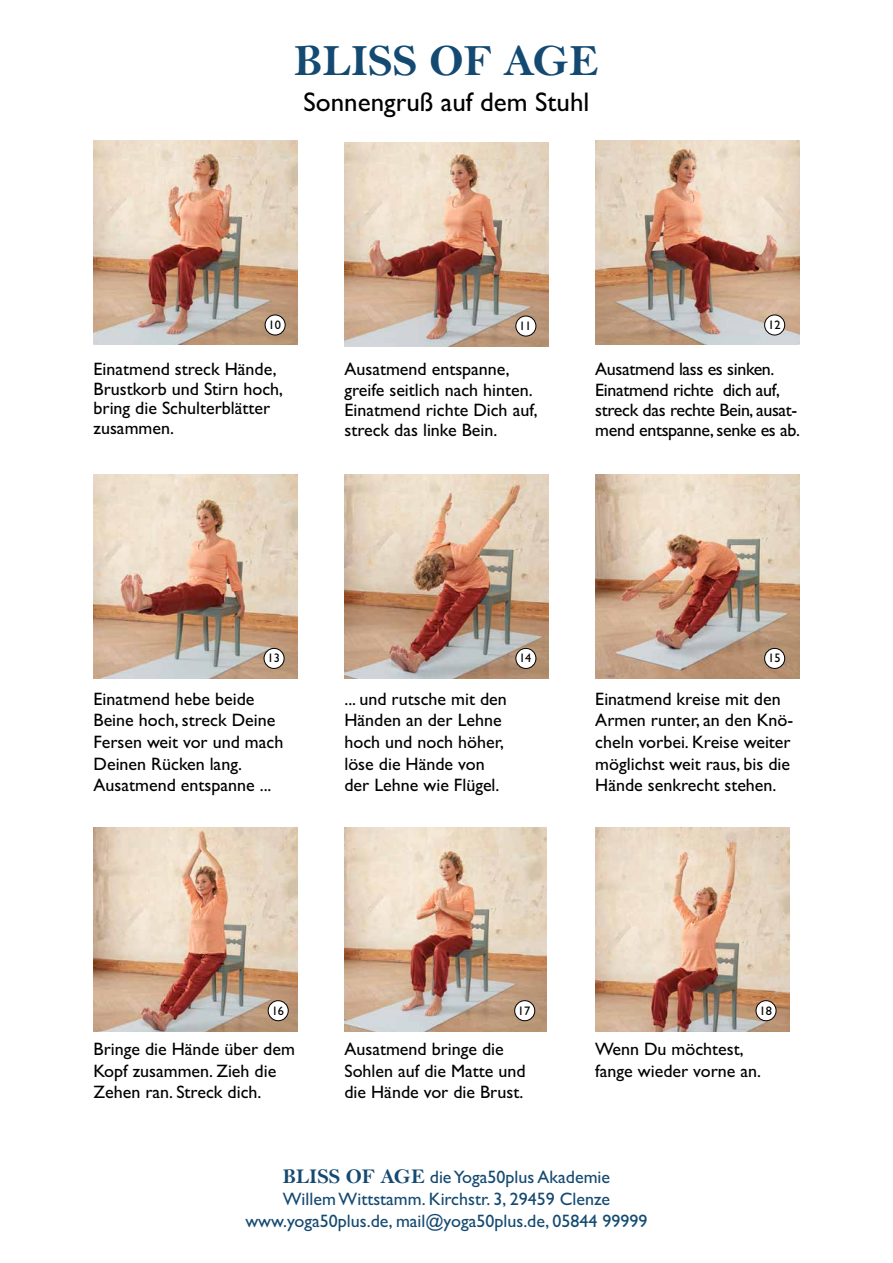
<style>
.page{position:relative;width:893px;height:1263px;background:#fff}
.page>*{position:absolute;margin:0;border:0;box-sizing:border-box;transform-origin:0 0}
.t1{font:45px "Bell MT Bold";color:#144a71}
.t2{font:27px "Gill Sans";color:#000}
.t3{font:18px/21.6px "Gill Sans";color:#000}
.t4{font:18px/21.6px "Gill Sans";color:#144a71;text-align:center}
.t5{font:18px/20.2px "Gill Sans";letter-spacing:-.02em;color:#000}
.t6{font:12.3px "Gill Sans";color:#000}
.s1{font-family:"Bell MT Bold";font-size:21px}
</style>
<div class="page">
<img style="left:94px;top:827px;width:204px;height:204px">
<img style="left:344px;top:827px;width:202px;height:204px">
<img style="left:595px;top:827px;width:195px;height:204px">
<div style="left:756px;top:1001px;width:20px;height:20px;background:#fff;border-radius:50%"></div>
<div style="left:756px;top:1000px;width:20px;height:21px;border:1px solid #000;border-radius:50%"></div>
<div style="left:515px;top:1001px;width:20px;height:20px;background:#fff;border-radius:50%"></div>
<div style="left:514px;top:1000px;width:21px;height:21px;border:1px solid #000;border-radius:50%"></div>
<div style="left:268px;top:1001px;width:20px;height:20px;background:#fff;border-radius:50%"></div>
<div style="left:268px;top:1000px;width:20px;height:21px;border:1px solid #000;border-radius:50%"></div>
<img style="left:344px;top:474px;width:205px;height:204px">
<img style="left:595px;top:474px;width:204px;height:204px">
<img style="left:94px;top:474px;width:204px;height:204px">
<div style="left:765px;top:648px;width:20px;height:20px;background:#fff;border-radius:50%"></div>
<div style="left:764px;top:648px;width:21px;height:21px;border:1px solid #000;border-radius:50%"></div>
<div style="left:516px;top:648px;width:20px;height:20px;background:#fff;border-radius:50%"></div>
<div style="left:516px;top:648px;width:20px;height:21px;border:1px solid #000;border-radius:50%"></div>
<div style="left:264px;top:648px;width:20px;height:20px;background:#fff;border-radius:50%"></div>
<div style="left:264px;top:648px;width:20px;height:21px;border:1px solid #000;border-radius:50%"></div>
<img style="left:344px;top:143px;width:205px;height:204px">
<img style="left:595px;top:140px;width:204px;height:204px">
<img style="left:94px;top:140px;width:204px;height:204px">
<div style="left:765px;top:315px;width:20px;height:20px;background:#fff;border-radius:50%"></div>
<div style="left:764px;top:315px;width:21px;height:20px;border:1px solid #000;border-radius:50%"></div>
<div style="left:516px;top:316px;width:20px;height:20px;background:#fff;border-radius:50%"></div>
<div style="left:516px;top:316px;width:20px;height:20px;border:1px solid #000;border-radius:50%"></div>
<div style="left:265px;top:315px;width:20px;height:20px;background:#fff;border-radius:50%"></div>
<div style="left:265px;top:315px;width:20px;height:20px;border:1px solid #000;border-radius:50%"></div>
<h1 class="t1" style="left:294px;top:34px;width:53px">BLISS</h1>
<h1 class="t1" style="left:429px;top:34px;width:137px">OF AGE</h1>
<h2 class="t2" style="left:303px;top:86px;width:288px">Sonnengruß auf dem Stuhl</h2>
<p class="t6" style="left:269px;top:318px;width:14px">10</p>
<p class="t6" style="left:519px;top:319px;width:14px">11</p>
<p class="t6" style="left:768px;top:318px;width:14px">12</p>
<p class="t3" style="left:94px;top:359px;width:191px;line-height:19.5px">Einatmend streck Hände,<br>Brustkorb und Stirn hoch, bring die Schulterblätter zusammen.</p>
<p class="t3" style="left:344px;top:359px;width:195px;line-height:20.2px">Ausatmend entspanne, greife seitlich nach hinten.<br>Einatmend richte Dich auf, streck das linke Bein.</p>
<p class="t5" style="left:595px;top:359px;width:206px">Ausatmend lass es sinken.<br>Einatmend richte dich auf, streck das rechte Bein, ausat&shy;mend entspanne, senke es ab.</p>
<p class="t6" style="left:268px;top:651px;width:14px">13</p>
<p class="t6" style="left:519px;top:651px;width:14px">14</p>
<p class="t6" style="left:768px;top:651px;width:14px">15</p>
<p class="t3" style="left:94px;top:688px;width:191px">Einatmend hebe beide<br>Beine hoch, streck Deine<br>Fersen weit vor und mach<br>Deinen Rücken lang.<br>Ausatmend entspanne ...</p>
<p class="t3" style="left:595px;top:688px;width:199px">Einatmend kreise mit den<br>Armen runter, an den Knö&shy;cheln vorbei. Kreise weiter möglichst weit raus, bis die<br>Hände senkrecht stehen.</p>
<p class="t3" style="left:344px;top:688px;width:164px">... und rutsche mit den<br>Händen an der Lehne hoch und noch höher, löse die Hände von der Lehne wie Flügel.</p>
<p class="t6" style="left:272px;top:1003px;width:14px">16</p>
<p class="t6" style="left:518px;top:1003px;width:14px">17</p>
<p class="t6" style="left:759px;top:1003px;width:14px">18</p>
<p class="t3" style="left:94px;top:1038px;width:203px">Bringe die Hände über dem<br>Kopf zusammen. Zieh die<br>Zehen ran. Streck dich.</p>
<p class="t3" style="left:344px;top:1038px;width:183px">Ausatmend bringe die<br>Sohlen auf die Matte und die Hände vor die Brust.</p>
<p class="t3" style="left:595px;top:1038px;width:167px">Wenn Du möchtest, fange wieder vorne an.</p>
<p class="t4" style="left:245px;top:1166px;width:404px"><span class="s1">BLISS OF AGE</span> die Yoga50plus Akademie<br>Willem Wittstamm. Kirchstr. 3, 29459 Clenze www.yoga50plus.de, mail@yoga50plus.de, 05844 99999</p>
</div>
